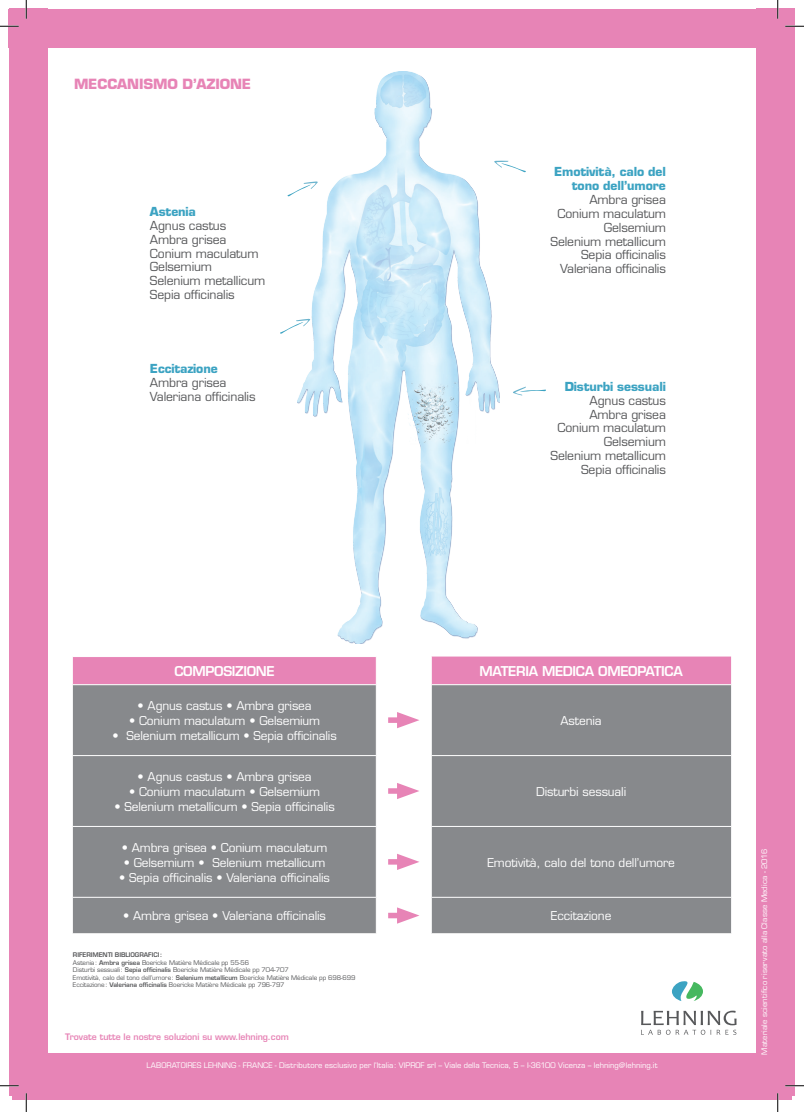
<style>
.page{position:relative;width:804px;height:1112px;background:#fff}
.page>*{position:absolute;margin:0;border:0;box-sizing:border-box;transform-origin:0 0}
.inter{font:700 13.75px "Eurostile LT";letter-spacing:-.01em;color:#e784b6}
.titre_tableau{font:600 13.25px "Eurostile LT";letter-spacing:-.025em;color:#fff}
.txt_graphiques{font:12.12px "Eurostile LT";letter-spacing:-.01em;color:#57585a}
.txt_graphiques-2{font:700 12.12px/13.9px "Eurostile LT";letter-spacing:-.01em;color:#3ca3c2;text-align:right}
.texte_courant_tablea{font:11.88px "Eurostile LT";letter-spacing:-.01em;color:#fff}
.t1{font:600 8.75px "Eurostile LT";letter-spacing:-.01em;color:#e784b6}
.mentions_lehning{font:7.5px "Eurostile LT";letter-spacing:.01em;color:#fff}
.légende{font:6.25px "Eurostile LT";letter-spacing:-.01em;color:#57585a}
.légende-2{font:600 6.25px "Eurostile LT";letter-spacing:-.01em;color:#57585a}
.s1{font-weight:600}
</style>
<div class="page">
<div style="left:9px;top:9px;width:761px;height:39px;background:#e784b6"></div>
<div style="left:756px;top:9px;width:39px;height:1087px;background:#e784b6"></div>
<div style="left:9px;top:9px;width:39px;height:1087px;background:#e784b6"></div>
<div style="left:12px;top:1054px;width:780px;height:46px;background:#e784b6"></div>
<svg style="left:641px;top:1011px;width:95px;height:24px"></svg>
<svg style="left:672px;top:981px;width:31px;height:20px"></svg>
<img style="left:298px;top:71px;width:201px;height:572px">
<svg style="left:73px;top:685px;width:658px;height:248px;background:#8f9194"></svg>
<hr style="left:73px;top:755px;width:303px;height:1px;background:#fff">
<hr style="left:376px;top:755px;width:55px;height:1px;background:#fff">
<hr style="left:431px;top:755px;width:300px;height:1px;background:#fff">
<hr style="left:73px;top:826px;width:303px;height:1px;background:#fff">
<hr style="left:376px;top:826px;width:55px;height:1px;background:#fff">
<hr style="left:431px;top:826px;width:300px;height:1px;background:#fff">
<hr style="left:73px;top:897px;width:303px;height:1px;background:#fff">
<hr style="left:376px;top:897px;width:55px;height:1px;background:#fff">
<hr style="left:431px;top:897px;width:300px;height:1px;background:#fff">
<svg style="left:73px;top:657px;width:658px;height:28px;background:#e991be"></svg>
<hr style="left:376px;top:685px;width:1px;height:70px;background:#fff">
<hr style="left:431px;top:685px;width:1px;height:70px;background:#fff">
<hr style="left:376px;top:756px;width:1px;height:70px;background:#fff">
<hr style="left:431px;top:756px;width:1px;height:70px;background:#fff">
<hr style="left:376px;top:827px;width:1px;height:70px;background:#fff">
<hr style="left:431px;top:827px;width:1px;height:70px;background:#fff">
<hr style="left:376px;top:898px;width:1px;height:35px;background:#fff">
<hr style="left:431px;top:898px;width:1px;height:35px;background:#fff">
<div style="left:388px;top:717px;width:18px;height:6px;background:#e784b6"></div>
<svg style="left:397px;top:712px;width:22px;height:16px"></svg>
<div style="left:388px;top:788px;width:18px;height:6px;background:#e784b6"></div>
<svg style="left:397px;top:783px;width:22px;height:16px"></svg>
<div style="left:388px;top:859px;width:18px;height:6px;background:#e784b6"></div>
<svg style="left:397px;top:854px;width:22px;height:16px"></svg>
<div style="left:388px;top:913px;width:18px;height:5px;background:#e784b6"></div>
<svg style="left:397px;top:907px;width:22px;height:17px"></svg>
<svg style="left:513px;top:387px;width:33px;height:8px"></svg>
<svg style="left:493px;top:161px;width:33px;height:12px"></svg>
<svg style="left:287px;top:181px;width:31px;height:16px"></svg>
<svg style="left:280px;top:319px;width:31px;height:15px"></svg>
<svg style="left:0;top:25px;width:19px;height:2px"></svg>
<svg style="left:785px;top:25px;width:19px;height:2px"></svg>
<svg style="left:0;top:1085px;width:19px;height:1px"></svg>
<svg style="left:785px;top:1085px;width:19px;height:1px"></svg>
<svg style="left:25px;top:0;width:2px;height:19px"></svg>
<svg style="left:25px;top:1093px;width:2px;height:19px"></svg>
<svg style="left:777px;top:0;width:1px;height:19px"></svg>
<svg style="left:777px;top:1093px;width:1px;height:19px"></svg>
<p class="inter" style="left:74px;top:75px;width:179px">MECCANISMO D’AZIONE</p>
<p class="txt_graphiques-2" style="left:150px;top:205px;width:48px">Astenia</p>
<p class="txt_graphiques" style="left:150px;top:218px;width:78px">Agnus castus</p>
<p class="txt_graphiques" style="left:150px;top:232px;width:78px">Ambra grisea</p>
<p class="txt_graphiques" style="left:150px;top:246px;width:110px">Conium maculatum</p>
<p class="txt_graphiques" style="left:150px;top:260px;width:64px">Gelsemium</p>
<p class="txt_graphiques" style="left:150px;top:274px;width:117px">Selenium metallicum</p>
<p class="txt_graphiques" style="left:150px;top:287px;width:86px">Sepia officinalis</p>
<p class="txt_graphiques-2" style="left:150px;top:361px;width:69px">Eccitazione</p>
<p class="txt_graphiques" style="left:150px;top:375px;width:78px">Ambra grisea</p>
<p class="txt_graphiques" style="left:150px;top:389px;width:107px">Valeriana officinalis</p>
<p class="txt_graphiques-2" style="left:554px;top:165px;width:113px">Emotività, calo del tono dell’umore</p>
<p class="txt_graphiques" style="left:589px;top:192px;width:78px">Ambra grisea</p>
<p class="txt_graphiques" style="left:557px;top:206px;width:110px">Conium maculatum</p>
<p class="txt_graphiques" style="left:604px;top:220px;width:64px">Gelsemium</p>
<p class="txt_graphiques" style="left:550px;top:234px;width:117px">Selenium metallicum</p>
<p class="txt_graphiques" style="left:581px;top:248px;width:86px">Sepia officinalis</p>
<p class="txt_graphiques" style="left:560px;top:261px;width:107px">Valeriana officinalis</p>
<p class="txt_graphiques-2" style="left:564px;top:379px;width:103px">Disturbi sessuali</p>
<p class="txt_graphiques" style="left:589px;top:393px;width:78px">Agnus castus</p>
<p class="txt_graphiques" style="left:589px;top:407px;width:78px">Ambra grisea</p>
<p class="txt_graphiques" style="left:557px;top:421px;width:110px">Conium maculatum</p>
<p class="txt_graphiques" style="left:604px;top:435px;width:64px">Gelsemium</p>
<p class="txt_graphiques" style="left:550px;top:448px;width:117px">Selenium metallicum</p>
<p class="txt_graphiques" style="left:581px;top:462px;width:86px">Sepia officinalis</p>
<p class="titre_tableau" style="left:174px;top:663px;width:102px">COMPOSIZIONE</p>
<p class="titre_tableau" style="left:479px;top:663px;width:205px">MATERIA MEDICA OMEOPATICA</p>
<p class="texte_courant_tablea" style="left:138px;top:698px;width:175px">• Agnus castus • Ambra grisea</p>
<p class="texte_courant_tablea" style="left:129px;top:713px;width:193px">• Conium maculatum • Gelsemium</p>
<p class="texte_courant_tablea" style="left:112px;top:728px;width:226px">• Selenium metallicum • Sepia officinalis</p>
<p class="texte_courant_tablea" style="left:560px;top:713px;width:43px">Astenia</p>
<p class="texte_courant_tablea" style="left:138px;top:769px;width:175px">• Agnus castus • Ambra grisea</p>
<p class="texte_courant_tablea" style="left:129px;top:784px;width:193px">• Conium maculatum • Gelsemium</p>
<p class="texte_courant_tablea" style="left:114px;top:799px;width:222px">• Selenium metallicum • Sepia officinalis</p>
<p class="texte_courant_tablea" style="left:122px;top:840px;width:207px">• Ambra grisea • Conium maculatum</p>
<p class="texte_courant_tablea" style="left:124px;top:855px;width:203px">• Gelsemium • Selenium metallicum</p>
<p class="texte_courant_tablea" style="left:119px;top:870px;width:212px">• Sepia officinalis • Valeriana officinalis</p>
<p class="texte_courant_tablea" style="left:536px;top:784px;width:92px">Disturbi sessuali</p>
<p class="texte_courant_tablea" style="left:487px;top:855px;width:189px">Emotività, calo del tono dell’umore</p>
<p class="texte_courant_tablea" style="left:123px;top:909px;width:204px">• Ambra grisea • Valeriana officinalis</p>
<p class="texte_courant_tablea" style="left:551px;top:909px;width:62px">Eccitazione</p>
<p class="légende-2" style="left:73px;top:951px;width:91px">RIFERIMENTI BIBLIOGRAFICI:</p>
<p class="légende" style="left:73px;top:958px;width:178px">Astenia: <span class="s1">Ambra grisea</span> Boericke Matière Médicale pp 55-56</p>
<p class="légende" style="left:73px;top:966px;width:217px">Disturbi sessuali: <span class="s1">Sepia officinalis</span> Boericke Matière Médicale pp 704-707</p>
<p class="légende" style="left:73px;top:973px;width:284px">Emotività, calo del tono dell’umore: <span class="s1">Selenium metallicum</span> Boericke Matière Médicale pp 698-699</p>
<p class="légende" style="left:73px;top:981px;width:213px">Eccitazione: <span class="s1">Valeriana officinalis</span> Boericke Matière Médicale pp 796-797</p>
<p class="t1" style="left:65px;top:1031px;width:225px">Trovate tutte le nostre soluzioni su www.lehning.com</p>
<p class="mentions_lehning" style="left:146px;top:1060px;width:512px">LABORATOIRES LEHNING - FRANCE - Distributore esclusivo per l’Italia: VIPROF srl – Viale della Tecnica, 5 – I-36100 Vicenza – lehning@lehning.it</p>
<p class="mentions_lehning" style="left:760px;top:1055px;width:207px;rotate:-90deg">Materiale scientifico riservato alla Classe Medica - 2016</p>
</div>
